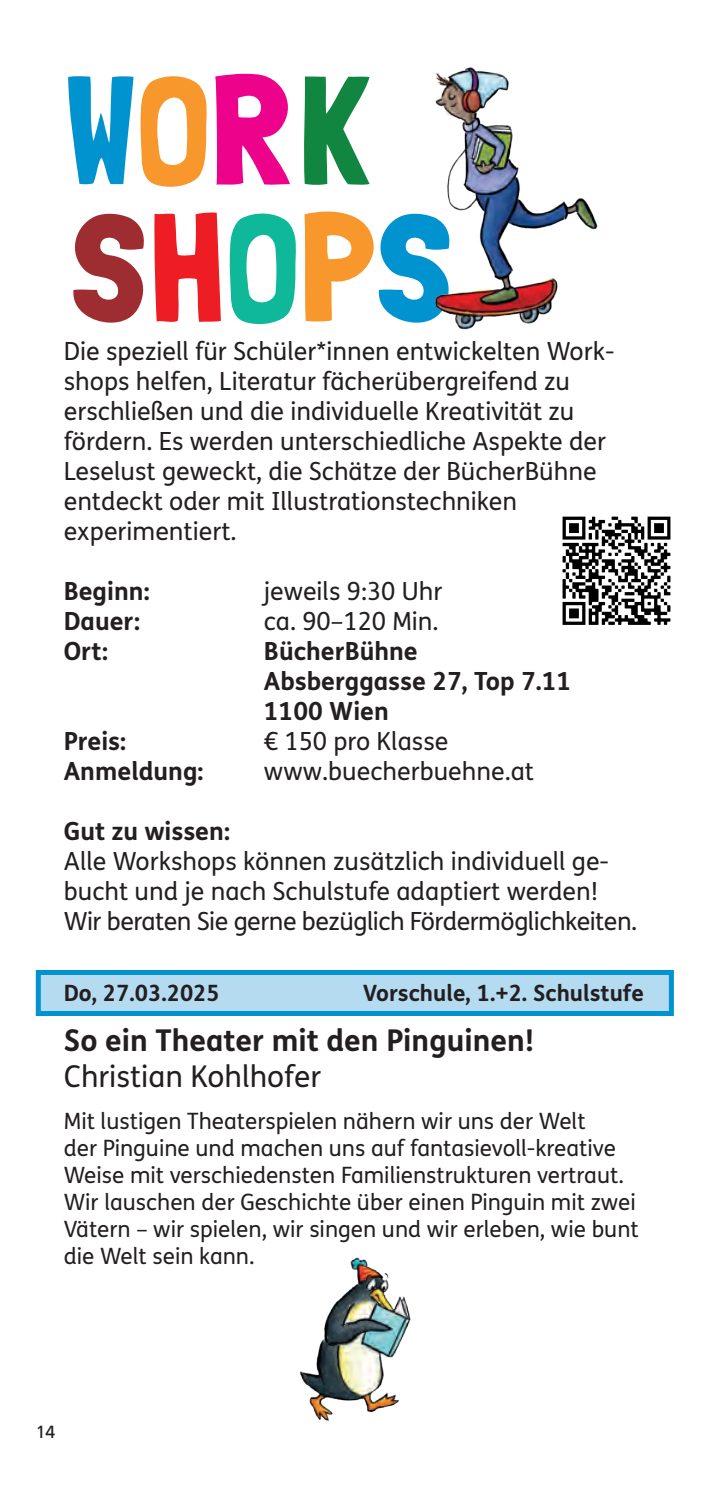
<style>
.page{position:relative;width:709px;height:1489px;background:#fff}
.page>*{position:absolute;margin:0;border:0;box-sizing:border-box;transform-origin:0 0}
.t1{font:154.5px/137.2px "Londrina Solid";color:#0093d0}
.t2{font:700 30px "FS Me Pro";color:#231f20}
.t3{font:30px "FS Me Pro";color:#231f20}
.t4{font:25px/30px "FS Me Pro";color:#231f20}
.t5{font:700 25px/30px "FS Me Pro";color:#231f20}
.t6{font:22.5px/27px "FS Me Pro";color:#231f20}
.t7{font:700 22.5px "FS Me Pro";color:#231f20}
.t8{font:17.5px "Frutiger CE";color:#231f20}
.s1{color:#f7972c}
.s2{color:#ed028c}
.s3{color:#118641}
.s4{color:#9e2d32}
.s5{color:#ee1d23}
.s6{color:#0eb898}
</style>
<div class="page">
<div style="left:36px;top:969px;width:638px;height:46px;background:#b5dbf1;border:5px solid #0093d0"></div>
<img style="left:435px;top:67px;width:163px;height:263px">
<img style="left:562px;top:516px;width:109px;height:109px">
<img style="left:300px;top:1257px;width:111px;height:164px">
<h1 class="t1" style="left:64px;top:60px;width:392px">W<span class="s1">O</span><span class="s2">R</span><span class="s3">K<br></span><span class="s4">S</span><span class="s5">H</span><span class="s6">O</span><span class="s1">P</span>S</h1>
<p class="t4" style="left:64px;top:335px;width:552px">Die speziell für Schüler*innen entwickelten Work&shy;shops helfen, Literatur fächerübergreifend zu erschließen und die individuelle Kreativität zu fördern. Es werden unterschiedliche Aspekte der Leselust geweckt, die Schätze der BücherBühne entdeckt oder mit Illustrationstechniken experimentiert.</p>
<p class="t5" style="left:64px;top:574px;width:87px">Beginn:</p>
<p class="t4" style="left:264px;top:575px;width:180px">jeweils 9:30 Uhr</p>
<p class="t5" style="left:64px;top:604px;width:78px">Dauer:</p>
<p class="t4" style="left:264px;top:605px;width:176px">ca. 90–120 Min.</p>
<p class="t5" style="left:64px;top:634px;width:46px">Ort:</p>
<p class="t5" style="left:264px;top:634px;width:309px">BücherBühne<br>Absberggasse 27, Top 7.11<br>1100 Wien</p>
<p class="t5" style="left:64px;top:724px;width:64px">Preis:</p>
<p class="t4" style="left:264px;top:725px;width:186px">€ 150 pro Klasse</p>
<p class="t5" style="left:64px;top:754px;width:141px">Anmeldung:</p>
<p class="t4" style="left:264px;top:755px;width:272px">www.buecherbuehne.at</p>
<p class="t5" style="left:64px;top:814px;width:168px">Gut zu wissen:</p>
<p class="t4" style="left:64px;top:845px;width:575px">Alle Workshops können zusätzlich individuell ge&shy;bucht und je nach Schulstufe adaptiert werden!<br>Wir beraten Sie gerne bezüglich Fördermöglichkeiten.</p>
<p class="t7" style="left:64px;top:975px;width:157px">Do, 27.03.2025</p>
<p class="t7" style="left:363px;top:975px;width:282px">Vorschule, 1.+2. Schulstufe</p>
<p class="t2" style="left:64px;top:1017px;width:472px">So ein Theater mit den Pinguinen!</p>
<p class="t3" style="left:64px;top:1056px;width:259px">Christian Kohlhofer</p>
<p class="t6" style="left:64px;top:1106px;width:576px">Mit lustigen Theaterspielen nähern wir uns der Welt<br>der Pinguine und machen uns auf fantasievoll-kreative Weise mit verschiedensten Familienstrukturen vertraut.<br>Wir lauschen der Geschichte über einen Pinguin mit zwei Vätern – wir spielen, wir singen und wir erleben, wie bunt die Welt sein kann.</p>
<p class="t8" style="left:36px;top:1421px;width:21px">14</p>
</div>
